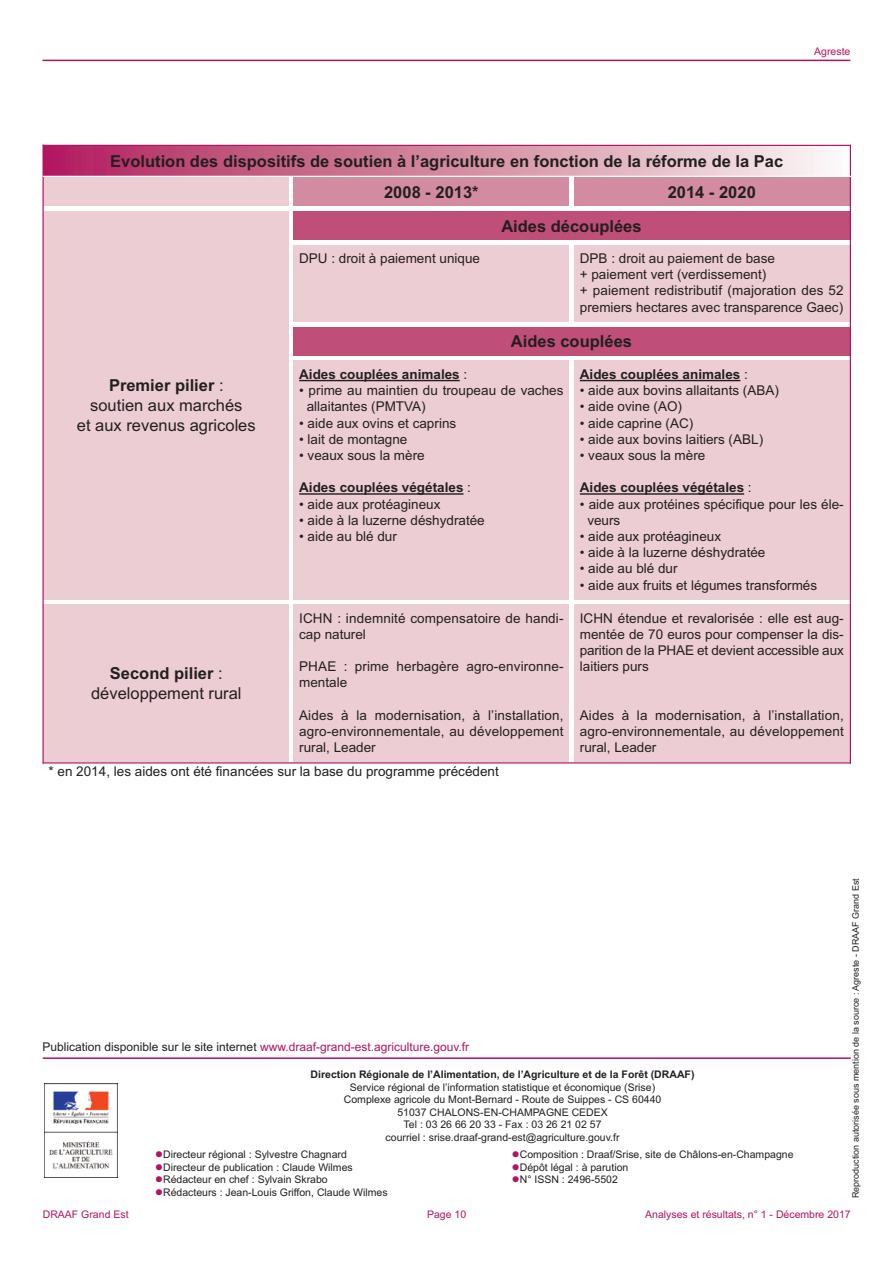
<style>
.page{position:relative;width:893px;height:1263px;background:#fff}
.page>*{position:absolute;margin:0;border:0;box-sizing:border-box;transform-origin:0 0}
.t1{font:700 16.5px/30.9px "Arial";color:#231f20}
.t2{font:16.5px/19.8px "Arial";color:#231f20;text-align:center}
.t3{font:13.5px/16.2px "Arial";color:#231f20}
.t4{font:700 13.5px "Arial";color:#231f20}
.t5{font:12px "Arial";color:#b31462}
.t6{font:10.5px/12.6px "Arial";color:#231f20;text-align:center}
.t7{font:700 10.5px "Arial";color:#231f20}
.t8{font:10.5px "Arial";color:#b31462}
.t9{font:9px "Arial";color:#231f20}
.s1{font-weight:700}
.s2{font-weight:400}
.s3{color:#231f20}
.s4{color:#b31462}
</style>
<div class="page">
<hr style="left:43px;top:60px;width:807px;height:1px;background:#b31462">
<hr style="left:43px;top:1057px;width:808px;height:2px;background:#b31462">
<div style="left:43px;top:1084px;width:76px;height:93px;background:linear-gradient(to bottom,#6e6b6a,#6e6b6a)"></div>
<img style="left:45px;top:1084px;width:72px;height:93px">
<div style="left:44px;top:146px;width:806px;height:30px;background:linear-gradient(to right,#af1f59,#f9f7f0)"></div>
<div style="left:44px;top:177px;width:245px;height:30px;background:#eccdd4"></div>
<div style="left:293px;top:177px;width:277px;height:30px;background:#d28ba0"></div>
<div style="left:574px;top:177px;width:276px;height:30px;background:#d28ba0"></div>
<div style="left:44px;top:211px;width:245px;height:389px;background:#eccdd4"></div>
<div style="left:293px;top:211px;width:557px;height:30px;background:#bf4e78"></div>
<div style="left:293px;top:245px;width:277px;height:77px;background:#eccdd4"></div>
<div style="left:574px;top:245px;width:276px;height:77px;background:#eccdd4"></div>
<div style="left:293px;top:327px;width:557px;height:30px;background:#bf4e78"></div>
<svg style="left:293px;top:360px;width:276px;height:1px"></svg>
<svg style="left:574px;top:357px;width:276px;height:4px"></svg>
<div style="left:293px;top:361px;width:277px;height:239px;background:#eccdd4"></div>
<hr style="left:299px;top:380px;width:161px;height:1px;background:#231f20">
<hr style="left:299px;top:493px;width:164px;height:2px;background:#231f20">
<div style="left:574px;top:361px;width:276px;height:239px;background:#eccdd4"></div>
<hr style="left:580px;top:380px;width:160px;height:1px;background:#231f20">
<hr style="left:580px;top:493px;width:164px;height:2px;background:#231f20">
<div style="left:44px;top:604px;width:245px;height:158px;background:#eccdd4"></div>
<div style="left:293px;top:604px;width:277px;height:158px;background:#eccdd4"></div>
<div style="left:574px;top:604px;width:276px;height:158px;background:#eccdd4"></div>
<hr style="left:43px;top:145px;width:1px;height:618px;background:#b31462">
<hr style="left:850px;top:145px;width:1px;height:618px;background:#b31462">
<hr style="left:43px;top:145px;width:808px;height:1px;background:#b31462">
<hr style="left:43px;top:176px;width:808px;height:1px;background:#fff">
<hr style="left:43px;top:762px;width:808px;height:1px;background:#b31462">
<p class="t8" style="left:814px;top:46px;width:38px">Agreste</p>
<p class="t1" style="left:384px;top:145px;width:401px;text-indent:-274px">Evolution des dispositifs de soutien à l’agriculture en fonction de la réforme de la Pac<br>2008 - 2013*</p>
<p class="t1" style="left:668px;top:176px;width:90px">2014 - 2020</p>
<p class="t1" style="left:501px;top:210px;width:142px">Aides découplées</p>
<p class="t2" style="left:77px;top:376px;width:180px"><span class="s1">Premier pilier</span> :<br>soutien aux marchés<br>et aux revenus agricoles</p>
<p class="t2" style="left:91px;top:664px;width:152px"><span class="s1">Second pilier</span> : développement rural</p>
<p class="t3" style="left:299px;top:250px;width:182px">DPU : droit à paiement unique</p>
<p class="t3" style="left:580px;top:250px;width:265px">DPB : droit au paiement de base<br>+ paiement vert (verdissement)<br>+ paiement redistributif (majoration des 52 premiers hectares avec transparence Gaec)</p>
<p class="t1" style="left:511px;top:326px;width:123px">Aides couplées</p>
<p class="t4" style="left:299px;top:366px;width:170px">Aides couplées animales <span class="s2">:</span></p>
<p class="t3" style="left:307px;top:382px;width:258px;text-indent:-8px">• prime au maintien du troupeau de vaches allaitantes (PMTVA)</p>
<p class="t3" style="left:299px;top:415px;width:159px">• aide aux ovins et caprins</p>
<p class="t3" style="left:299px;top:431px;width:110px">• lait de montagne</p>
<p class="t3" style="left:299px;top:447px;width:127px">• veaux sous la mère</p>
<p class="t4" style="left:299px;top:480px;width:173px">Aides couplées végétales <span class="s2">:</span></p>
<p class="t3" style="left:299px;top:496px;width:143px">• aide aux protéagineux</p>
<p class="t3" style="left:299px;top:512px;width:187px">• aide à la luzerne déshydratée</p>
<p class="t3" style="left:299px;top:528px;width:99px">• aide au blé dur</p>
<p class="t4" style="left:580px;top:366px;width:170px">Aides couplées animales <span class="s2">:</span></p>
<p class="t3" style="left:580px;top:382px;width:201px">• aide aux bovins allaitants (ABA)</p>
<p class="t3" style="left:580px;top:399px;width:104px">• aide ovine (AO)</p>
<p class="t3" style="left:580px;top:415px;width:115px">• aide caprine (AC)</p>
<p class="t3" style="left:580px;top:431px;width:185px">• aide aux bovins laitiers (ABL)</p>
<p class="t3" style="left:580px;top:447px;width:127px">• veaux sous la mère</p>
<p class="t4" style="left:580px;top:480px;width:173px">Aides couplées végétales <span class="s2">:</span></p>
<p class="t3" style="left:587px;top:496px;width:258px;text-indent:-8px">• aide aux protéines spécifique pour les éle&shy;veurs</p>
<p class="t3" style="left:580px;top:528px;width:143px">• aide aux protéagineux</p>
<p class="t3" style="left:580px;top:544px;width:187px">• aide à la luzerne déshydratée</p>
<p class="t3" style="left:580px;top:561px;width:99px">• aide au blé dur</p>
<p class="t3" style="left:580px;top:577px;width:239px">• aide aux fruits et légumes transformés</p>
<p class="t3" style="left:299px;top:610px;width:266px">ICHN : indemnité compensatoire de handi&shy;cap naturel</p>
<p class="t3" style="left:299px;top:658px;width:266px">PHAE : prime herbagère agro-environne&shy;mentale</p>
<p class="t3" style="left:299px;top:707px;width:266px;text-align:justify">Aides à la modernisation, à l’installation, agro-environnementale, au développement rural, Leader</p>
<p class="t3" style="left:580px;top:610px;width:265px;text-align:justify">ICHN étendue et revalorisée : elle est aug&shy;mentée de 70 euros pour compenser la dis&shy;parition de la PHAE et devient accessible aux laitiers purs</p>
<p class="t3" style="left:580px;top:707px;width:265px;text-align:justify">Aides à la modernisation, à l’installation, agro-environnementale, au développement rural, Leader</p>
<p class="t3" style="left:49px;top:764px;width:452px">* en 2014, les aides ont été financées sur la base du programme précédent</p>
<p class="t5" style="left:43px;top:1040px;width:428px"><span class="s3">Publication disponible sur le site internet</span> www.draaf-grand-est.agriculture.gouv.fr</p>
<p class="t7" style="left:311px;top:1068px;width:385px">Direction Régionale de l’Alimentation, de l’Agriculture et de la Forêt (DRAAF)</p>
<p class="t6" style="left:344px;top:1081px;width:319px">Service régional de l’information statistique et économique (Srise)<br>Complexe agricole du Mont-Bernard - Route de Suippes - CS 60440<br>51037 CHALONS-EN-CHAMPAGNE CEDEX<br>Tel : 03 26 66 20 33 - Fax : 03 26 21 02 57<br>courriel : srise.draaf-grand-est@agriculture.gouv.fr</p>
<p class="t6" style="left:155px;top:1148px;width:193px"><span class="s4">●</span>Directeur régional : Sylvestre Chagnard</p>
<p class="t6" style="left:155px;top:1160px;width:199px"><span class="s4">●</span>Directeur de publication : Claude Wilmes</p>
<p class="t6" style="left:155px;top:1173px;width:174px"><span class="s4">●</span>Rédacteur en chef : Sylvain Skrabo</p>
<p class="t6" style="left:155px;top:1186px;width:234px"><span class="s4">●</span>Rédacteurs : Jean-Louis Griffon, Claude Wilmes</p>
<p class="t6" style="left:512px;top:1148px;width:283px"><span class="s4">●</span>Composition : Draaf/Srise, site de Châlons-en-Champagne</p>
<p class="t6" style="left:512px;top:1160px;width:118px"><span class="s4">●</span>Dépôt légal : à parution</p>
<p class="t6" style="left:512px;top:1173px;width:108px"><span class="s4">●</span>N° ISSN : 2496-5502</p>
<p class="t9" style="left:850px;top:1198px;width:322px;rotate:-90deg">Reproduction autorisée sous mention de la source : Agreste - DRAAF Grand Est</p>
<p class="t8" style="left:43px;top:1208px;width:87px">DRAAF Grand Est</p>
<p class="t8" style="left:427px;top:1208px;width:41px">Page 10</p>
<p class="t8" style="left:645px;top:1208px;width:207px">Analyses et résultats, n° 1 - Décembre 2017</p>
</div>
